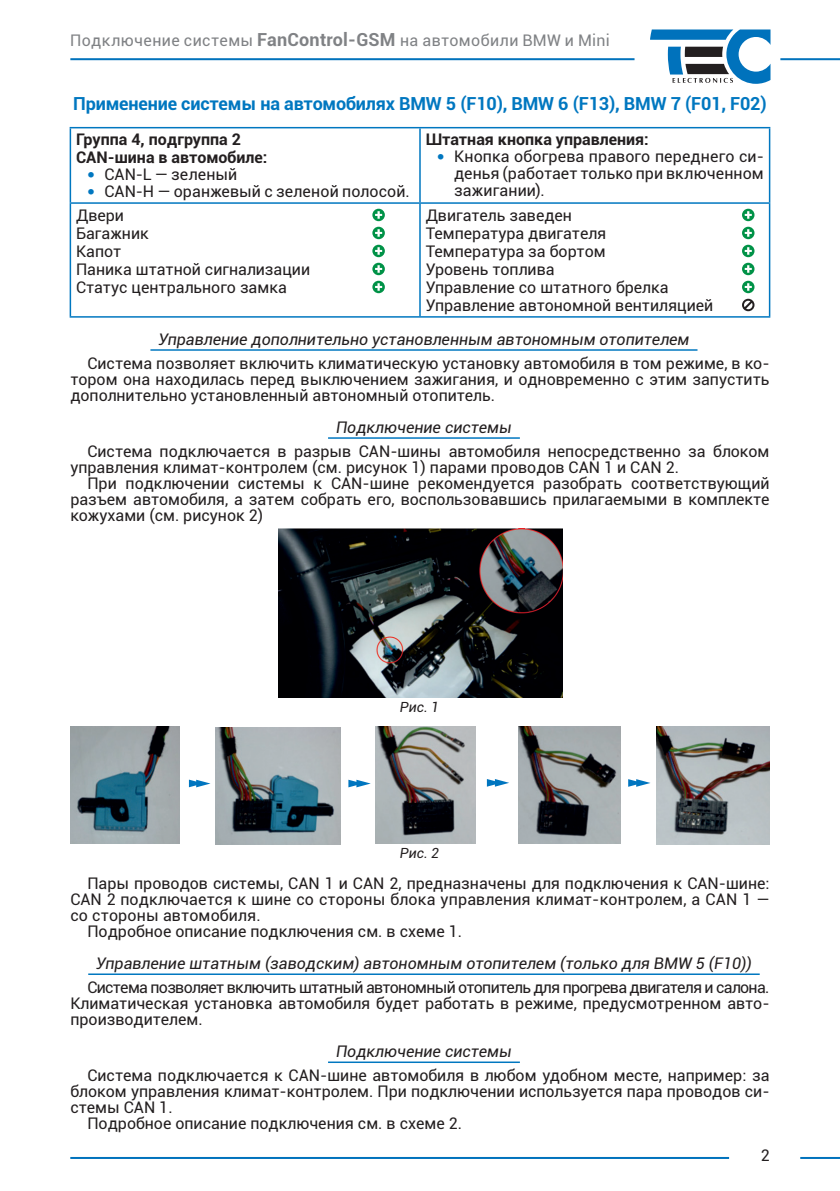
<style>
.page{position:relative;width:840px;height:1191px;background:#fff}
.page>*{position:absolute;margin:0;border:0;box-sizing:border-box;transform-origin:0 0}
.Заголовки_основные_1{font:700 18px "Roboto";letter-spacing:-.01em;color:#0077c0}
.t1{font:16px/16px "Roboto";color:#231f20;text-align:justify}
.Подзаголовок{font:italic 16px "Roboto";color:#231f20}
.t2{font:700 16px "Roboto";color:#231f20}
.t3{font:16px "Roboto";letter-spacing:.025em;color:#808285}
.t4{font:italic 14px "Roboto";color:#231f20}
.s1{font-weight:700;font-size:18px}
.s2{font-family:"Tahoma";color:#0077c0}
</style>
<div class="page">
<svg style="left:650px;top:29px;width:120px;height:55px"></svg>
<hr style="left:780px;top:58px;width:59px;height:2px;background:#0072bc">
<hr style="left:70px;top:58px;width:564px;height:2px;background:#0072bc">
<hr style="left:799px;top:1157px;width:40px;height:2px;background:#0072bc">
<hr style="left:70px;top:1157px;width:658px;height:2px;background:#0072bc">
<hr style="left:150px;top:349px;width:547px;height:2px;background:#0077c0">
<hr style="left:328px;top:437px;width:191px;height:2px;background:#0077c0">
<hr style="left:88px;top:973px;width:671px;height:2px;background:#0077c0">
<hr style="left:328px;top:1061px;width:191px;height:2px;background:#0077c0">
<hr style="left:70px;top:127px;width:350px;height:1px;background:#0077c0">
<hr style="left:70px;top:128px;width:1px;height:74px;background:#0077c0">
<hr style="left:420px;top:127px;width:350px;height:1px;background:#0077c0">
<hr style="left:419px;top:128px;width:1px;height:74px;background:#0077c0">
<hr style="left:768px;top:128px;width:2px;height:74px;background:#0077c0">
<hr style="left:70px;top:202px;width:350px;height:2px;background:#0077c0">
<hr style="left:70px;top:204px;width:1px;height:112px;background:#0077c0">
<hr style="left:420px;top:202px;width:350px;height:2px;background:#0077c0">
<hr style="left:419px;top:204px;width:1px;height:112px;background:#0077c0">
<hr style="left:768px;top:204px;width:2px;height:112px;background:#0077c0">
<hr style="left:70px;top:316px;width:350px;height:2px;background:#0077c0">
<hr style="left:420px;top:316px;width:350px;height:2px;background:#0077c0">
<svg style="left:372px;top:209px;width:12px;height:12px"></svg>
<svg style="left:375px;top:211px;width:7px;height:8px"></svg>
<svg style="left:372px;top:227px;width:12px;height:12px"></svg>
<svg style="left:375px;top:229px;width:7px;height:8px"></svg>
<svg style="left:372px;top:245px;width:12px;height:12px"></svg>
<svg style="left:375px;top:247px;width:7px;height:8px"></svg>
<svg style="left:372px;top:263px;width:12px;height:12px"></svg>
<svg style="left:375px;top:265px;width:7px;height:8px"></svg>
<svg style="left:372px;top:281px;width:12px;height:12px"></svg>
<svg style="left:375px;top:283px;width:7px;height:8px"></svg>
<svg style="left:741px;top:209px;width:13px;height:12px"></svg>
<svg style="left:744px;top:211px;width:7px;height:8px"></svg>
<svg style="left:741px;top:227px;width:13px;height:12px"></svg>
<svg style="left:744px;top:229px;width:7px;height:8px"></svg>
<svg style="left:741px;top:245px;width:13px;height:12px"></svg>
<svg style="left:744px;top:247px;width:7px;height:8px"></svg>
<svg style="left:741px;top:263px;width:13px;height:12px"></svg>
<svg style="left:744px;top:265px;width:7px;height:8px"></svg>
<svg style="left:741px;top:281px;width:13px;height:12px"></svg>
<svg style="left:744px;top:283px;width:7px;height:8px"></svg>
<svg style="left:742px;top:299px;width:12px;height:12px"></svg>
<svg style="left:628px;top:779px;width:22px;height:8px"></svg>
<svg style="left:189px;top:779px;width:21px;height:8px"></svg>
<svg style="left:348px;top:779px;width:22px;height:8px"></svg>
<svg style="left:486px;top:779px;width:23px;height:7px"></svg>
<img style="left:70px;top:727px;width:110px;height:116px">
<img style="left:215px;top:728px;width:126px;height:116px">
<img style="left:375px;top:727px;width:100px;height:116px">
<img style="left:518px;top:727px;width:102px;height:116px">
<img style="left:656px;top:727px;width:113px;height:117px">
<img style="left:278px;top:529px;width:284px;height:168px">
<p class="t3" style="left:70px;top:29px;width:540px">Подключение системы <span class="s1">FanControl‑GSM</span> на автомобили BMW и Mini</p>
<p class="Заголовки_основные_1" style="left:73px;top:91px;width:694px">Применение системы на автомобилях BMW 5 (F10), BMW 6 (F13), BMW 7 (F01, F02)</p>
<p class="t2" style="left:76px;top:128px;width:166px">Группа 4, подгруппа 2</p>
<p class="t2" style="left:76px;top:146px;width:193px">СAN-шина в автомобиле:</p>
<p class="t1" style="left:87px;top:166px;width:151px"><span class="s2">•</span> CАN‑L — зеленый</p>
<p class="t1" style="left:87px;top:183px;width:324px"><span class="s2">•</span> CAN‑H — оранжевый с зеленой полосой.</p>
<p class="t2" style="left:425px;top:128px;width:224px">Штатная кнопка управления:</p>
<p class="t1" style="left:454px;top:148px;width:311px;line-height:17px;text-indent:-17px"><span class="s2">•</span> Кнопка обогрева правого переднего си‑ денья (работает только при включенном зажигании).</p>
<p class="t1" style="left:425px;top:207px;width:148px">Двигатель заведен</p>
<p class="t1" style="left:425px;top:225px;width:182px">Температура двигателя</p>
<p class="t1" style="left:425px;top:243px;width:181px">Температура за бортом</p>
<p class="t1" style="left:425px;top:261px;width:130px">Уровень топлива</p>
<p class="t1" style="left:425px;top:279px;width:244px">Управление со штатного брелка</p>
<p class="t1" style="left:425px;top:297px;width:289px">Управление автономной вентиляцией</p>
<p class="Подзаголовок" style="left:158px;top:328px;width:532px">Управление дополнительно установленным автономным отопителем</p>
<p class="t1" style="left:70px;top:355px;width:700px;text-indent:17px">Система позволяет включить климатическую установку автомобиля в том режиме, в ко‑ тором она находилась перед выключением зажигания, и одновременно с этим запустить дополнительно установленный автономный отопитель.</p>
<p class="Подзаголовок" style="left:336px;top:416px;width:177px">Подключение системы</p>
<p class="t1" style="left:70px;top:443px;width:700px;text-indent:17px">Система подключается в разрыв CAN- шины автомобиля непосредственно за блоком управления климат- контролем (см. рисунок 1) парами проводов CAN 1 и CAN 2.</p>
<p class="t1" style="left:70px;top:475px;width:700px;text-indent:17px">При подключении системы к CAN- шине рекомендуется разобрать соответствующий разъем автомобиля, а затем собрать его, воспользовавшись прилагаемыми в комплекте кожухами (см. рисунок 2)</p>
<p class="t1" style="left:76px;top:207px;width:49px">Двери</p>
<p class="t1" style="left:76px;top:225px;width:74px">Багажник</p>
<p class="t1" style="left:76px;top:243px;width:47px">Капот</p>
<p class="t1" style="left:76px;top:261px;width:235px">Паника штатной сигнализации</p>
<p class="t1" style="left:76px;top:279px;width:212px">Статус центрального замка</p>
<p class="t4" style="left:399px;top:697px;width:41px">Рис. 1</p>
<p class="t4" style="left:399px;top:843px;width:41px">Рис. 2</p>
<p class="t1" style="left:70px;top:875px;width:700px;text-indent:17px">Пары проводов системы, CAN 1 и CAN 2, предназначены для подключения к CAN- шине:<br>CAN 2 подключается к шине со стороны блока управления климат- контролем, а CAN 1 — со стороны автомобиля.</p>
<p class="t1" style="left:87px;top:923px;width:376px">Подробное описание подключения см. в схеме 1.</p>
<p class="Подзаголовок" style="left:96px;top:952px;width:656px">Управление штатным (заводским) автономным отопителем (только для BMW 5 (F10))</p>
<p class="t1" style="left:70px;top:979px;width:700px;text-indent:17px">Система позволяет включить штатный автономный отопитель для прогрева двигателя и салона.<br>Климатическая установка автомобиля будет работать в режиме, предусмотренном авто‑ производителем.</p>
<p class="Подзаголовок" style="left:336px;top:1040px;width:177px">Подключение системы</p>
<p class="t1" style="left:70px;top:1067px;width:700px;text-indent:17px">Система подключается к CAN- шине автомобиля в любом удобном месте, например: за блоком управления климат- контролем. При подключении используется пара проводов си‑ стемы CAN 1.</p>
<p class="t1" style="left:87px;top:1115px;width:376px">Подробное описание подключения см. в схеме 2.</p>
<p class="t1" style="left:760px;top:1146px;width:11px">2</p>
</div>
